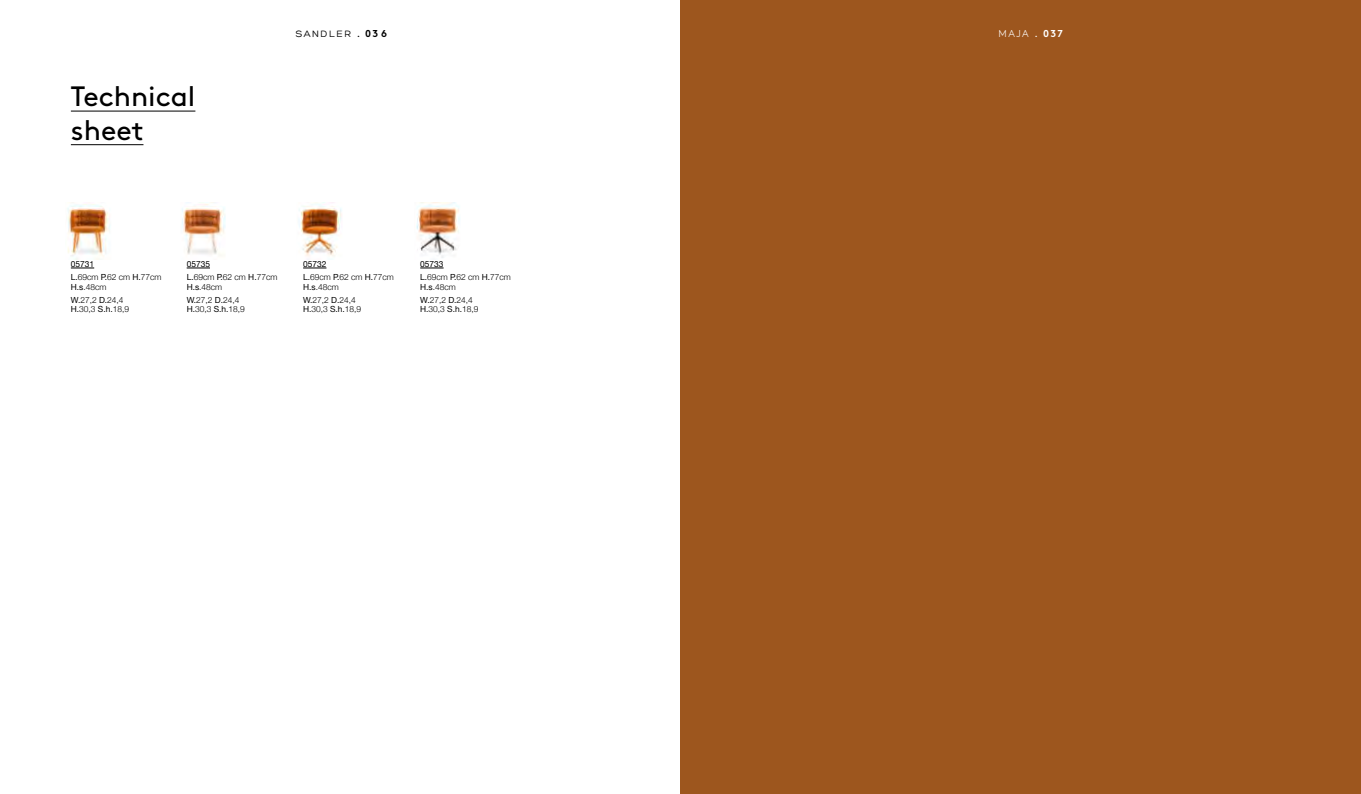
<style>
.page{position:relative;width:1361px;height:794px;background:#fff}
.page>*{position:absolute;margin:0;border:0;box-sizing:border-box;transform-origin:0 0}
.t1{font:28px/33.6px "Brown Std";color:#000}
.t2{font:10px "Hero";letter-spacing:.16em;color:#000}
.t3{font:300 10px "Brown Std";color:#fff}
.t4{font:300 8.4px/13px "Helvetica Neue";color:#000}
.s1{font-family:"Brown Std"}
.s2{font-family:"Brown Std";font-weight:700}
.s3{font-weight:400}
.s4{font-weight:700}
</style>
<div class="page">
<div style="left:680px;top:0;width:681px;height:794px;background:#9d561e"></div>
<hr style="left:71px;top:111px;width:124px;height:1px;background:#000">
<hr style="left:71px;top:144px;width:72px;height:1px;background:#000">
<img style="left:67px;top:204px;width:44px;height:55px">
<img style="left:182px;top:202px;width:44px;height:54px">
<img style="left:298px;top:202px;width:44px;height:54px">
<img style="left:416px;top:202px;width:44px;height:56px">
<svg style="left:71px;top:268px;width:23px;height:1px"></svg>
<svg style="left:187px;top:268px;width:23px;height:1px"></svg>
<svg style="left:303px;top:268px;width:23px;height:1px"></svg>
<svg style="left:420px;top:268px;width:23px;height:1px"></svg>
<h1 class="t1" style="left:71px;top:80px;width:126px">Technical sheet</h1>
<p class="t2" style="left:296px;top:29px;width:93px">SANDLER <span class="s1">.</span> <span class="s2">03 6</span></p>
<p class="t3" style="left:998px;top:28px;width:66px">MAJA <span class="s3">.</span> <span class="s4">037</span></p>
<p class="t4" style="left:71px;top:257px;width:92px"><span class="s3">05731<br>L.</span>69cm <span class="s3">P.</span>62 cm <span class="s3">H.</span>77cm</p>
<p class="t4" style="left:71px;top:280px;width:54px"><span class="s3">H.s</span>.48cm<br><span class="s3">W.</span>27,2 <span class="s3">D.</span>24,4</p>
<p class="t4" style="left:71px;top:302px;width:60px"><span class="s3">H.</span>30,3 <span class="s3">S.h.</span>18,9</p>
<p class="t4" style="left:187px;top:257px;width:92px"><span class="s3">05735<br>L.</span>69cm <span class="s3">P.</span>62 cm <span class="s3">H.</span>77cm</p>
<p class="t4" style="left:187px;top:280px;width:54px"><span class="s3">H.s</span>.48cm<br><span class="s3">W.</span>27,2 <span class="s3">D.</span>24,4</p>
<p class="t4" style="left:187px;top:302px;width:60px"><span class="s3">H.</span>30,3 <span class="s3">S.h.</span>18,9</p>
<p class="t4" style="left:303px;top:257px;width:92px"><span class="s3">05732<br>L.</span>69cm <span class="s3">P.</span>62 cm <span class="s3">H.</span>77cm</p>
<p class="t4" style="left:303px;top:280px;width:54px"><span class="s3">H.s</span>.48cm<br><span class="s3">W.</span>27,2 <span class="s3">D.</span>24,4</p>
<p class="t4" style="left:303px;top:302px;width:60px"><span class="s3">H.</span>30,3 <span class="s3">S.h.</span>18,9</p>
<p class="t4" style="left:420px;top:257px;width:92px"><span class="s3">05733<br>L.</span>69cm <span class="s3">P.</span>62 cm <span class="s3">H.</span>77cm</p>
<p class="t4" style="left:420px;top:280px;width:54px"><span class="s3">H.s</span>.48cm<br><span class="s3">W.</span>27,2 <span class="s3">D.</span>24,4</p>
<p class="t4" style="left:420px;top:302px;width:60px"><span class="s3">H.</span>30,3 <span class="s3">S.h.</span>18,9</p>
</div>
